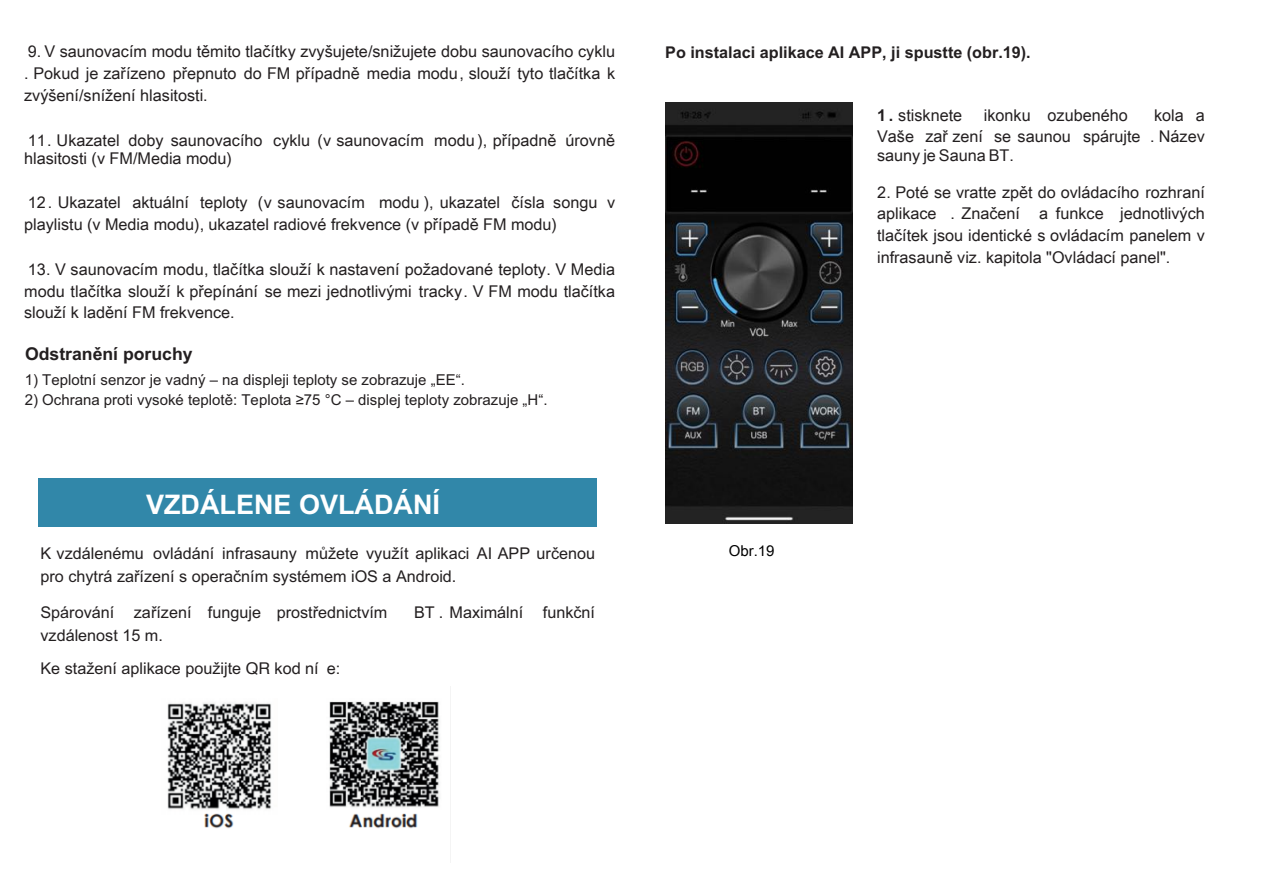
<style>
.page{position:relative;width:1263px;height:893px;background:#fff}
.page>*{position:absolute;margin:0;border:0;box-sizing:border-box;transform-origin:0 0}
.t1{font:700 27px "Arial";color:#fff}
.t2{font:700 17.7px "Arial";color:#231f20}
.t3{font:16.2px/21.8px "Arial Unicode MS";color:#231f20}
.t4{font:16.2px/23.2px "Arial";color:#231f20}
.t5{font:700 16.2px "Arial";color:#231f20}
.t6{font:15px "Arial";color:#231f20}
.t7{font:15px "Arial Unicode MS";color:#000}
.s1{font-family:"Helvetica"}
.s2{font-family:"Arial Unicode MS"}
.s3{font-weight:700}
.s4{font-family:"Arial"}
</style>
<div class="page">
<div style="left:38px;top:478px;width:559px;height:48px;background:#3187a9"></div>
<img style="left:167px;top:701px;width:273px;height:127px">
<img style="left:666px;top:103px;width:187px;height:420px">
<p class="t3" style="left:24px;top:40px;width:592px;text-align:justify">9. V saunovacím modu těmito tlačítky zvyšujete/snižujete dobu saunovacího cyklu . Pokud je zařízeno přepnuto do FM případně media modu, slouží tyto tlačítka k zvýšení/snížení hlasitosti.</p>
<p class="t3" style="left:24px;top:130px;width:592px;line-height:18.6px">11. Ukazatel doby saunovacího cyklu (v saunovacím modu ), případně úrovně hlasitosti (v FM/Media modu)</p>
<p class="t3" style="left:24px;top:191px;width:592px">12. Ukazatel aktuální teploty (v saunovacím modu ), ukazatel čísla songu v playlistu (v Media modu), ukazatel radiové frekvence (v případě FM modu)</p>
<p class="t3" style="left:24px;top:257px;width:592px;text-align:justify">13. V saunovacím modu, tlačítka slouží k nastavení požadované teploty. V Media modu tlačítka slouží k přepínání se mezi jednotlivými tracky. V FM modu tlačítka slouží k ladění FM frekvence.</p>
<p class="t2" style="left:25px;top:341px;width:169px">Odstranění poruchy</p>
<p class="t6" style="left:25px;top:369px;width:442px">1) Teplotní senzor je vadný – na displeji teploty se zobrazuje „EE“.</p>
<p class="t6" style="left:25px;top:390px;width:524px">2) Ochrana proti vysoké teplotě: Teplota ≥75 °C – displej teploty zobrazuje „H“.</p>
<h1 class="t1" style="left:146px;top:485px;width:296px">VZDÁLENE OVLÁDÁNÍ</h1>
<p class="t4" style="left:40px;top:541px;width:556px">K vzdálenému ovládání infrasauny můžete využít aplikaci AI APP určenou pro chytrá zařízení s operačním systémem iOS a Android.</p>
<p class="t4" style="left:40px;top:600px;width:348px">Spárování zařízení funguje prostřednictvím</p>
<p class="t4" style="left:414px;top:600px;width:183px">BT . Maximální funkční</p>
<p class="t4" style="left:40px;top:624px;width:124px">vzdálenost 15 m.</p>
<p class="t4" style="left:40px;top:657px;width:301px">Ke stažení aplikace použijte <span class="s1">QR kod n</span>í <span class="s2">e:</span></p>
<p class="t5" style="left:665px;top:41px;width:367px">Po instalaci aplikace AI APP, ji spustte (obr.19).</p>
<p class="t4" style="left:877px;top:104px;width:87px"><span class="s3">1 .</span> stisknete</p>
<p class="t4" style="left:984px;top:104px;width:145px">ikonku ozubeného</p>
<p class="t4" style="left:1154px;top:104px;width:52px">kola a</p>
<p class="t3" style="left:877px;top:126px;width:329px;line-height:18.6px"><span class="s4">Vaš</span>e <span class="s4">zař</span> zení se saunou spárujte . Název sauny je Sauna BT.</p>
<p class="t3" style="left:877px;top:180px;width:329px;text-align:justify">2. Poté se vratte zpět do ovládacího rozhraní aplikace . Značení a funkce jednotlivých tlačítek jsou identické s ovládacím panelem v infrasauně viz. kapitola "Ovládací panel".</p>
<p class="t7" style="left:729px;top:540px;width:47px">Obr.19</p>
</div>
